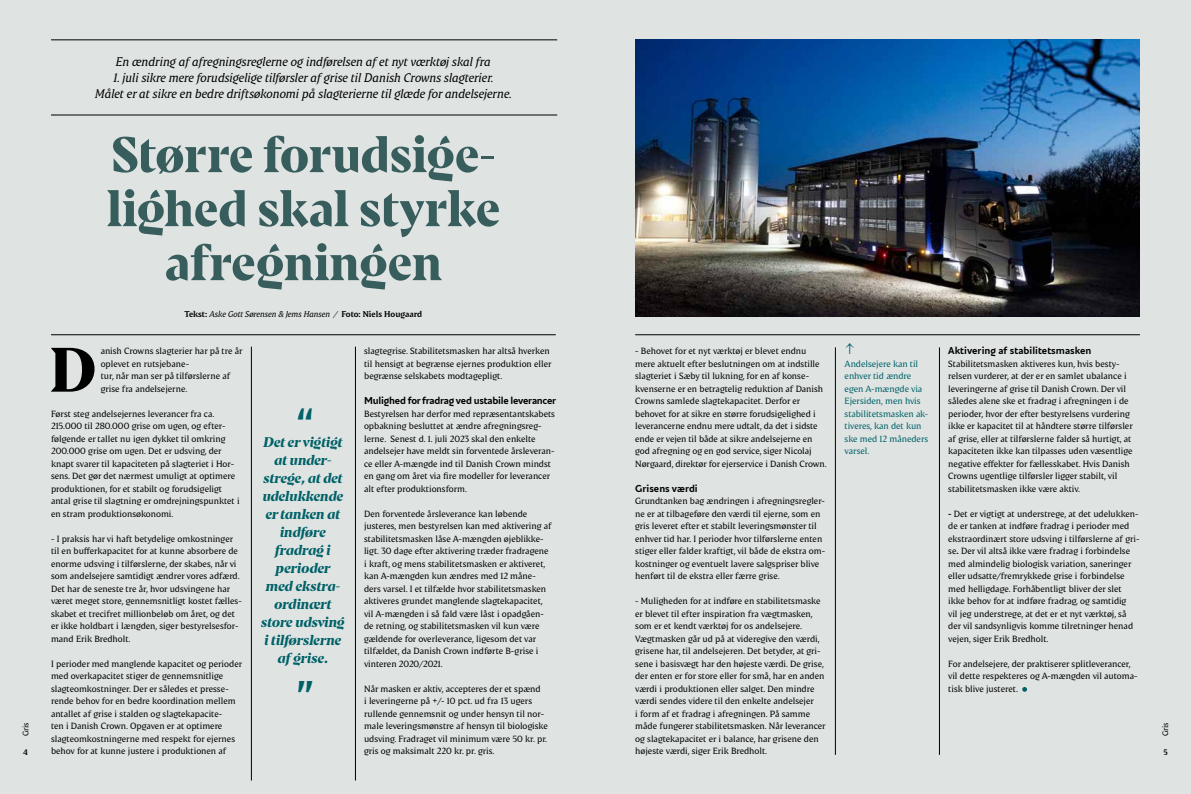
<style>
.page{position:relative;width:1191px;height:794px;background:#dfe4e3}
.page>*{position:absolute;margin:0;border:0;box-sizing:border-box;transform-origin:0 0}
.t1{font:700 62.6px "Danish Crown Display";color:#000}
.t2{font:700 50px/54px "Danish Crown Display";color:#385d5d;text-align:center}
.t3{font:700 40px "Danish Crown Text";color:#006167}
.t4{font:italic 700 14px/18px "Danish Crown Display";color:#006167;text-align:center}
.t5{font:13px "Danish Crown Text";color:#006167}
.t6{font:italic 12.5px/16px "Danish Crown Text";color:#000;text-align:center}
.t7{font:700 10px "Danish Crown Sans";letter-spacing:-.01em;color:#000}
.t8{font:9px/12.5px "Danish Crown Text";letter-spacing:-.005em;color:#000}
.t9{font:9px/12.5px "Danish Crown Text";letter-spacing:-.005em;color:#006167}
.t10{font:italic 8.5px "Danish Crown Text";color:#000}
.t11{font:8px "Danish Crown Text";color:#000}
.t12{font:700 8px "Danish Crown Text";color:#000}
.s1{font-weight:700;font-style:normal}
.s2{font-weight:700}
</style>
<div class="page">
<hr style="left:355px;top:347px;width:1px;height:433px;background:#000">
<hr style="left:251px;top:347px;width:1px;height:433px;background:#000">
<hr style="left:51px;top:40px;width:506px;height:1px;background:#000">
<hr style="left:51px;top:115px;width:506px;height:1px;background:#000">
<hr style="left:835px;top:347px;width:1px;height:408px;background:#000">
<hr style="left:635px;top:334px;width:505px;height:1px;background:#000">
<svg style="left:1022px;top:687px;width:5px;height:5px"></svg>
<hr style="left:51px;top:334px;width:505px;height:1px;background:#000">
<hr style="left:939px;top:347px;width:1px;height:408px;background:#000">
<img style="left:635px;top:40px;width:505px;height:277px">
<h3 class="t6" style="left:116px;top:53px;width:376px">En ændring af afregningsreglerne og indførelsen af et nyt værktøj skal fra</h3>
<h3 class="t6" style="left:95px;top:69px;width:418px">1. juli sikre mere forudsigelige tilførsler af grise til Danish Crowns slagterier.<br>Målet er at sikre en bedre driftsøkonomi på slagterierne til glæde for andelsejerne.</h3>
<h2 class="t2" style="left:107px;top:127px;width:394px">Større forudsige&shy;lighed skal styrke afregningen</h2>
<p class="t10" style="left:184px;top:308px;width:239px"><span class="s1">Tekst:</span> Aske Gott Sørensen &amp; Jems Hansen / <span class="s1">Foto: Niels Hougaard</span></p>
<h3 class="t5" style="left:844px;top:342px;width:12px">↑</h3>
<p class="t9" style="left:844px;top:357px;width:85px">Andelsejere kan til enhver tid ændre egen A-mængde via<br>Ejersiden, men hvis stabilitetsmasken ak&shy;tiveres, kan det kun ske med 12 måneders varsel.</p>
<p class="t7" style="left:948px;top:344px;width:145px">Aktivering af stabilitetsmasken</p>
<p class="t8" style="left:948px;top:357px;width:186px">Stabilitetsmasken aktiveres kun, hvis besty&shy;relsen vurderer, at der er en samlet ubalance i leveringerne af grise til Danish Crown. Der vil således alene ske et fradrag i afregningen i de perioder, hvor der efter bestyrelsens vurdering ikke er kapacitet til at håndtere større tilførsler af grise, eller at tilførslerne falder så hurtigt, at kapaciteten ikke kan tilpasses uden væsentlige negative effekter for fællesskabet. Hvis Danish Crowns ugentlige tilførsler ligger stabilt, vil stabilitetsmasken ikke være aktiv.</p>
<p class="t8" style="left:948px;top:507px;width:193px"><span class="s2">-</span> Det er vigtigt at understrege, at det udelukken&shy;de er tanken at indføre fradrag i perioder med ekstraordinært store udsving i tilførslerne af gri&shy;se<span class="s2">.</span> Der vil altså ikke være fradrag i forbindelse med almindelig biologisk variation, saneringer eller udsatte/fremrykkede grise i forbindelse med helligdage. Forhåbentligt bliver der slet ikke behov for at indføre fradrag, og samtidig<br>vil jeg understrege, at det er et nyt værktøj, så der vil sandsynligvis komme tilretninger henad vejen, siger Erik Bredholt.</p>
<p class="t8" style="left:948px;top:657px;width:191px">For andelsejere, der praktiserer splitleverancer, vil dette respekteres og A-mængden vil automa&shy;tisk blive justeret.</p>
<h1 class="t1" style="left:50px;top:330px;width:48px">D</h1>
<p class="t8" style="left:101px;top:344px;width:143px">anish Crowns slagterier har på tre år oplevet en rutsjebane-<br>tur, når man ser på tilførslerne af grise fra andelsejerne.</p>
<p class="t8" style="left:51px;top:407px;width:190px">Først steg andelsejernes leverancer fra ca.<br>215.000 til 280.000 grise om ugen, og efter&shy;følgende er tallet nu igen dykket til omkring 200.000 grise om ugen. Det er udsving, der knapt svarer til kapaciteten på slagteriet i Hor&shy;sens. Det gør det nærmest umuligt at optimere produktionen, for et stabilt og forudsigeligt antal grise til slagtning er omdrejningspunktet i en stram produktionsøkonomi.</p>
<p class="t8" style="left:51px;top:532px;width:192px">- I praksis har vi haft betydelige omkostninger til en bufferkapacitet for at kunne absorbere de enorme udsving i tilførslerne, der skabes, når vi som andelsejere samtidigt ændrer vores adfærd.<br>Det har de seneste tre år, hvor udsvingene har været meget store, gennemsnitligt kostet fælles&shy;skabet et trecifret millionbeløb om året, og det er ikke holdbart i længden, siger bestyrelsesfor&shy;mand Erik Bredholt.</p>
<p class="t8" style="left:51px;top:657px;width:193px">I perioder med manglende kapacitet og perioder med overkapacitet stiger de gennemsnitlige slagteomkostninger. Der er således et presse&shy;rende behov for en bedre koordination mellem antallet af grise i stalden og slagtekapacite-<br>ten i Danish Crown. Opgaven er at optimere slagteomkostningerne med respekt for ejernes behov for at kunne justere i produktionen af</p>
<p class="t8" style="left:364px;top:344px;width:189px">slagtegrise. Stabilitetsmasken har altså hverken til hensigt at begrænse ejernes produktion eller begrænse selskabets modtagepligt.</p>
<p class="t7" style="left:364px;top:394px;width:194px">Mulighed for fradrag ved ustabile leverancer</p>
<p class="t8" style="left:364px;top:407px;width:192px">Bestyrelsen har derfor med repræsentantskabets opbakning besluttet at ændre afregningsreg&shy;lerne. Senest d. 1. juli 2023 skal den enkelte andelsejer have meldt sin forventede årsleveran&shy;ce eller A-mængde ind til Danish Crown mindst en gang om året via fire modeller for leverancer alt efter produktionsform.</p>
<p class="t8" style="left:364px;top:507px;width:189px">Den forventede årsleverance kan løbende justeres, men bestyrelsen kan med aktivering af stabilitetsmasken låse A-mængden øjeblikke&shy;ligt. 30 dage efter aktivering træder fradragene i kraft, og mens stabilitetsmasken er aktiveret, kan A-mængden kun ændres med 12 måne&shy;ders varsel. I et tilfælde hvor stabilitetsmasken aktiveres grundet manglende slagtekapacitet, vil A-mængden i så fald være låst i opadgåen&shy;de retning, og stabilitetsmasken vil kun være gældende for overleverance, ligesom det var tilfældet, da Danish Crown indførte B-grise i vinteren 2020/2021.</p>
<p class="t8" style="left:364px;top:682px;width:185px">Når masken er aktiv, accepteres der et spænd<br>i leveringerne på +/- 10 pct. ud fra 13 ugers rullende gennemsnit og under hensyn til nor&shy;male leveringsmønstre af hensyn til biologiske udsving. Fradraget vil minimum være 50 kr. pr. gris og maksimalt 220 kr. pr. gris.</p>
<p class="t8" style="left:635px;top:344px;width:193px">- Behovet for et nyt værktøj er blevet endnu mere aktuelt efter beslutningen om at indstille slagteriet i Sæby til lukning, for en af konse&shy;kvenserne er en betragtelig reduktion af Danish Crowns samlede slagtekapacitet. Derfor er behovet for at sikre en større forudsigelighed i leverancerne endnu mere udtalt, da det i sidste ende er vejen til både at sikre andelsejerne en god afregning og en god service, siger Nicolaj Nørgaard, direktør for ejerservice i Danish Crown.</p>
<p class="t7" style="left:635px;top:481px;width:64px">Grisens værdi</p>
<p class="t8" style="left:635px;top:494px;width:191px">Grundtanken bag ændringen i afregningsregler&shy;ne er at tilbageføre den værdi til ejerne, som en gris leveret efter et stabilt leveringsmønster til enhver tid har. I perioder hvor tilførslerne enten stiger eller falder kraftigt, vil både de ekstra om&shy;kostninger og eventuelt lavere salgspriser blive henført til de ekstra eller færre grise.</p>
<p class="t8" style="left:635px;top:594px;width:192px">- Muligheden for at indføre en stabilitetsmaske er blevet til efter inspiration fra vægtmasken, som er et kendt værktøj for os andelsejere.<br>Vægtmasken går ud på at videregive den værdi, grisene har, til andelsejeren. Det betyder, at gri&shy;sene i basisvægt har den højeste værdi. De grise, der enten er for store eller for små, har en anden værdi i produktionen eller salget. Den mindre værdi sendes videre til den enkelte andelsejer<br>i form af et fradrag i afregningen. På samme måde fungerer stabilitetsmasken. Når leverancer og slagtekapacitet er i balance, har grisene den højeste værdi, siger Erik Bredholt.</p>
<h3 class="t3" style="left:295px;top:397px;width:20px">“</h3>
<h3 class="t4" style="left:261px;top:432px;width:85px">Det er vigtigt at under&shy;strege, at det udelukkende er tanken at indføre fradrag i perioder med ekstra&shy;ordinært store udsving i tilførslerne af grise.</h3>
<h3 class="t3" style="left:295px;top:669px;width:20px">”</h3>
<p class="t11" style="left:21px;top:736px;width:16px;rotate:-90deg">Gris</p>
<p class="t11" style="left:1160px;top:736px;width:16px;rotate:-90deg">Gris</p>
<p class="t12" style="left:23px;top:747px;width:6px">4</p>
<p class="t12" style="left:1163px;top:747px;width:6px">5</p>
</div>
